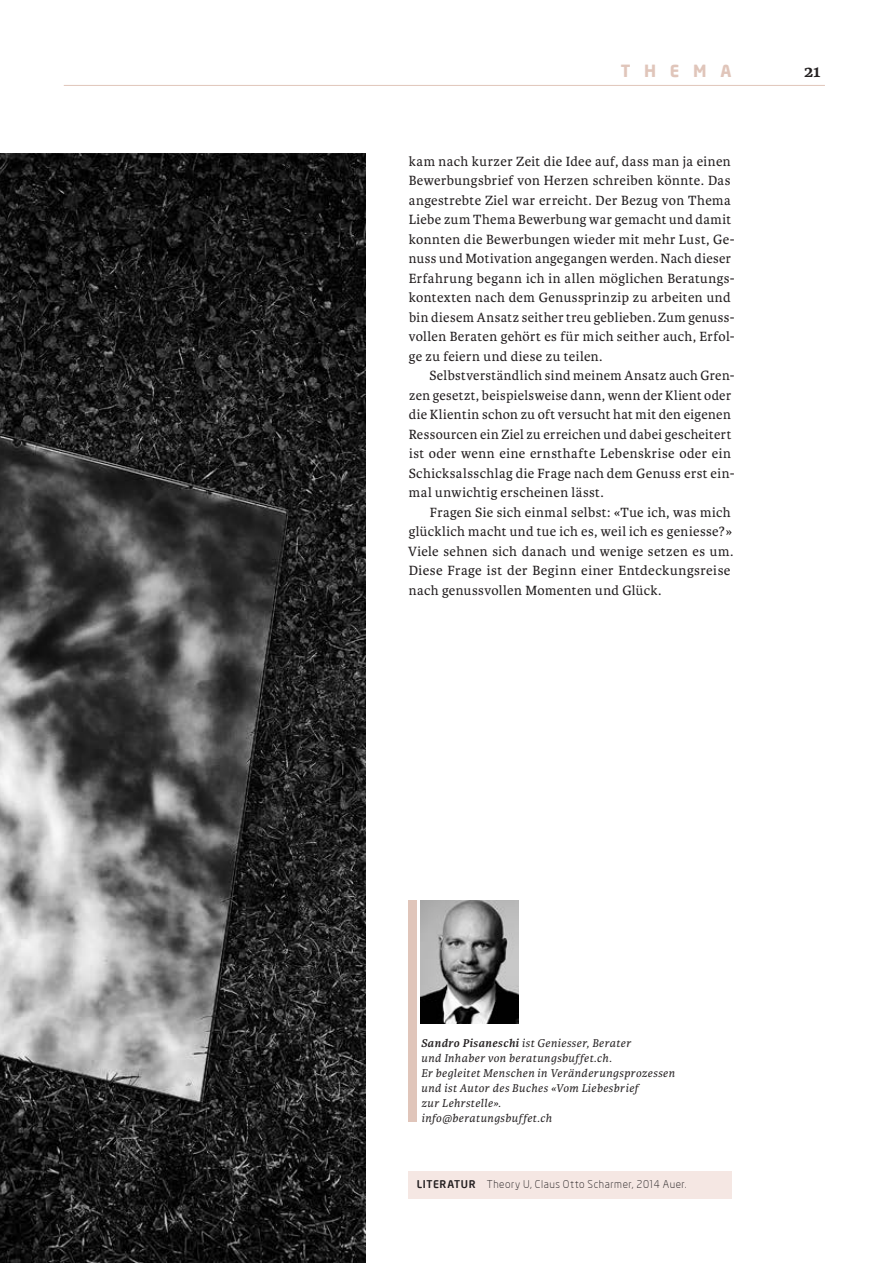
<style>
.page{position:relative;width:893px;height:1263px;background:#fff}
.page>*{position:absolute;margin:0;border:0;box-sizing:border-box;transform-origin:0 0}
.t1{font:700 18px "Karmina Basic";color:#231f20}
.t2{font:700 16.5px "Neo Sans Pro";letter-spacing:.83em;color:#e0c5ba}
.t3{font:14.25px/19.5px "Karmina Basic";letter-spacing:.025em;color:#231f20}
.t4{font:italic 12px/15px "Karmina Basic";letter-spacing:.035em;color:#231f20}
.t5{font:300 10.5px "Neo Sans Pro";letter-spacing:.055em;color:#231f20}
.s1{font-weight:700}
.s2{font-weight:500}
</style>
<div class="page">
<hr style="left:64px;top:85px;width:761px;height:1px;background:#e0c5ba">
<img style="left:0;top:153px;width:366px;height:1110px">
<div style="left:408px;top:900px;width:9px;height:221px;background:#e0c5ba"></div>
<img style="left:421px;top:900px;width:98px;height:124px">
<div style="left:408px;top:1171px;width:323px;height:28px;background:#f5e7e3"></div>
<p class="t2" style="left:621px;top:60px;width:112px">THEMA</p>
<p class="t1" style="left:804px;top:60px;width:18px">21</p>
<p class="t3" style="left:409px;top:151px;width:328px">kam nach kurzer Zeit die Idee auf, dass man ja einen Bewerbungsbrief von Herzen schreiben könnte. Das angestrebte Ziel war erreicht. Der Bezug von Thema Liebe zum Thema Bewerbung war gemacht und damit konnten die Bewerbungen wieder mit mehr Lust, Ge&shy;nuss und Motivation angegangen werden. Nach dieser Erfahrung begann ich in allen möglichen Beratungs&shy;kontexten nach dem Genussprinzip zu arbeiten und bin diesem Ansatz seither treu geblieben. Zum genuss&shy;vollen Beraten gehört es für mich seither auch, Erfol&shy;ge zu feiern und diese zu teilen.</p>
<p class="t3" style="left:409px;top:366px;width:328px;text-indent:21px">Selbstverständlich sind meinem Ansatz auch Gren&shy;zen gesetzt, beispielsweise dann, wenn der Klient oder die Klientin schon zu oft versucht hat mit den eigenen Ressourcen ein Ziel zu erreichen und dabei gescheitert ist oder wenn eine ernsthafte Lebenskrise oder ein Schicksalsschlag die Frage nach dem Genuss erst ein&shy;mal unwichtig erscheinen lässt.</p>
<p class="t3" style="left:408px;top:502px;width:327px;text-indent:22px">Fragen Sie sich einmal selbst: «Tue ich, was mich glücklich macht und tue ich es, weil ich es geniesse?» Viele sehnen sich danach und wenige setzen es um.<br>Diese Frage ist der Beginn einer Entdeckungsreise nach genussvollen Momenten und Glück.</p>
<p class="t4" style="left:421px;top:1035px;width:255px"><span class="s1">Sandro Pisaneschi</span> ist Geniesser, Berater<br>und Inhaber von beratungsbuffet.ch.<br>Er begleitet Menschen in Veränderungsprozessen und ist Autor des Buches «Vom Liebesbrief<br>zur Lehrstelle».<br>info@beratungsbuffet.ch</p>
<p class="t5" style="left:417px;top:1178px;width:271px"><span class="s2">LITERATUR</span> Theory U, Claus Otto Scharmer, 2014 Auer.</p>
</div>
